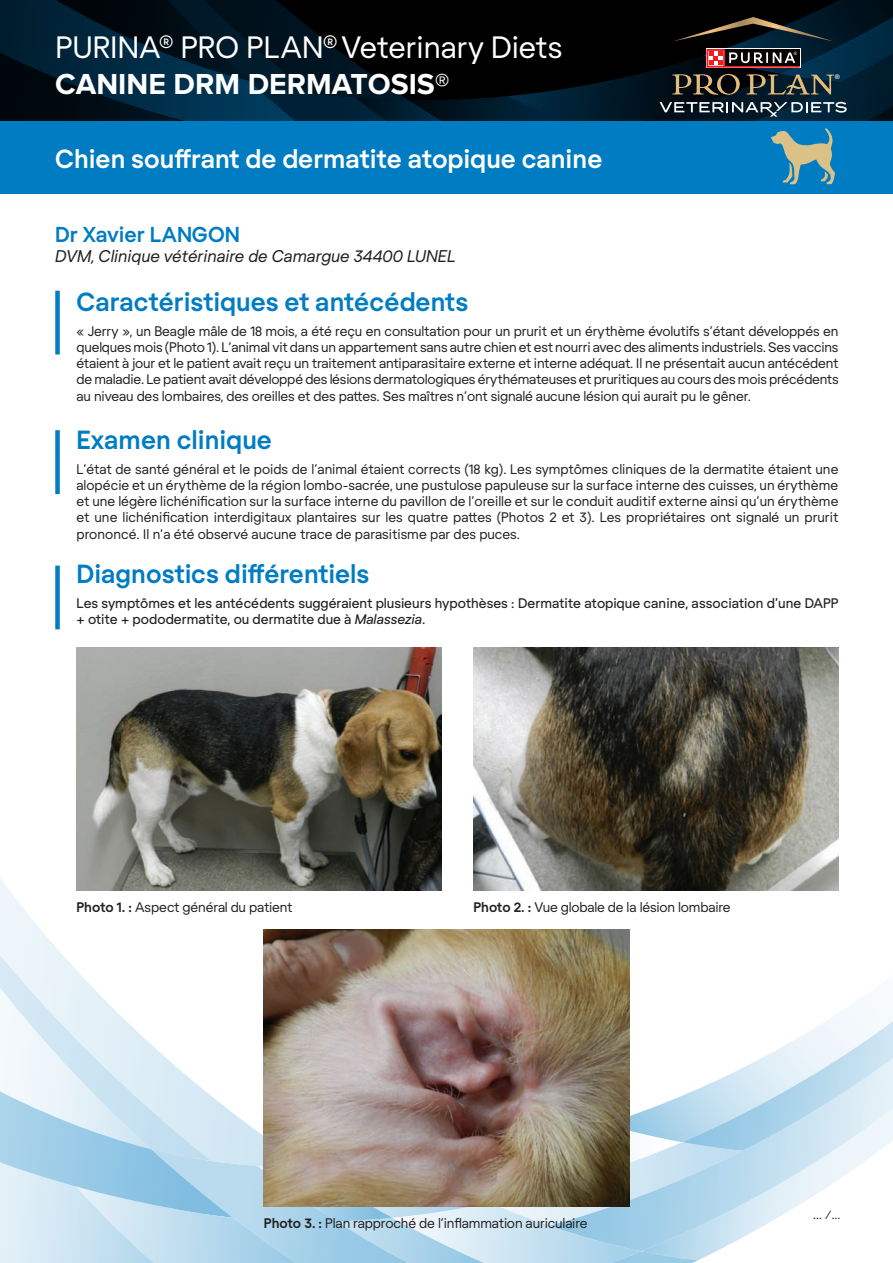
<style>
.page{position:relative;width:893px;height:1263px;background:#fff}
.page>*{position:absolute;margin:0;border:0;box-sizing:border-box;transform-origin:0 0}
.Body_Copy_10pt_Black{font:30px/36px "Regola Pro";color:#fff}
.Body_Copy_10pt_Black-2{font:700 25.5px "Regola Pro";color:#007cc2}
.Body_Copy_10pt_Black-3{font:700 25.5px "Regola Pro";color:#fff}
.Sub_Head_20pt_Colour{font:700 25.5px "Regola Pro";color:#007cc2}
.t1{font:700 21px "Regola Pro";color:#007cc2}
.t2{font:italic 16.5px "Regola Pro";color:#231f20}
.Body_Copy_10pt_Black-4{font:13.5px/16.2px "Regola Pro";letter-spacing:-.01em;color:#231f20;text-align:justify}
.Body_Copy_10pt_Black-5{font:13.5px/16.2px "Regola Pro";color:#231f20}
.t3{font:12px "Regola Pro";color:#231f20}
.t4{font:500 6.3px "Helvetica Neue LT Std";color:#fff}
.s1{font-family:"Proxima Nova S";font-weight:700}
.s2{font-style:italic}
.s3{font-weight:700}
</style>
<div class="page">
<svg style="left:0;top:703px;width:110px;height:302px"></svg>
<svg style="left:0;top:1005px;width:893px;height:258px"></svg>
<div style="left:0;top:121px;width:893px;height:72px;background:#007cc2"></div>
<div style="left:55px;top:291px;width:5px;height:63px;background:#007cc2"></div>
<div style="left:55px;top:430px;width:5px;height:64px;background:#007cc2"></div>
<div style="left:55px;top:566px;width:5px;height:63px;background:#007cc2"></div>
<svg style="left:0;top:0;width:893px;height:121px;background:#061620"></svg>
<svg style="left:771px;top:128px;width:64px;height:56px"></svg>
<img style="left:77px;top:647px;width:365px;height:244px">
<img style="left:473px;top:647px;width:365px;height:244px">
<img style="left:264px;top:929px;width:365px;height:277px">
<p class="Body_Copy_10pt_Black" style="left:55px;top:28px;width:509px">PURINA<sup>®</sup> PRO PLAN<sup>®</sup> Veterinary Diets<br><span class="s1">CANINE DRM DERMATOSIS®</span></p>
<p class="Body_Copy_10pt_Black-3" style="left:55px;top:140px;width:549px">Chien souffrant de dermatite atopique canine</p>
<p class="t1" style="left:55px;top:220px;width:186px">Dr Xavier LANGON</p>
<p class="t2" style="left:55px;top:245px;width:402px">DVM, Clinique vétérinaire de Camargue 34400 LUNEL</p>
<p class="t4" style="left:835px;top:73px;width:7px">®</p>
<p class="Body_Copy_10pt_Black-2" style="left:77px;top:284px;width:393px">Caractéristiques et antécédents</p>
<p class="Body_Copy_10pt_Black-4" style="left:77px;top:322px;width:764px">« Jerry », un Beagle mâle de 18 mois, a été reçu en consultation pour un prurit et un érythème évolutifs s’étant développés en quelques mois (Photo 1). L’animal vit dans un appartement sans autre chien et est nourri avec des aliments industriels. Ses vaccins étaient à jour et le patient avait reçu un traitement antiparasitaire externe et interne adéquat. Il ne présentait aucun antécédent de maladie. Le patient avait développé des lésions dermatologiques érythémateuses et pruritiques au cours des mois précédents au niveau des lombaires, des oreilles et des pattes. Ses maîtres n’ont signalé aucune lésion qui aurait pu le gêner.</p>
<p class="Body_Copy_10pt_Black-2" style="left:77px;top:422px;width:197px">Examen clinique</p>
<p class="Body_Copy_10pt_Black-4" style="left:77px;top:460px;width:763px">L’état de santé général et le poids de l’animal étaient corrects (18 kg). Les symptômes cliniques de la dermatite étaient une alopécie et un érythème de la région lombo-sacrée, une pustulose papuleuse sur la surface interne des cuisses, un érythème et une légère lichénification sur la surface interne du pavillon de l’oreille et sur le conduit auditif externe ainsi qu’un érythème et une lichénification interdigitaux plantaires sur les quatre pattes (Photos 2 et 3). Les propriétaires ont signalé un prurit prononcé. Il n’a été observé aucune trace de parasitisme par des puces.</p>
<p class="Sub_Head_20pt_Colour" style="left:77px;top:556px;width:294px">Diagnostics différentiels</p>
<p class="Body_Copy_10pt_Black-5" style="left:77px;top:594px;width:763px">Les symptômes et les antécédents suggéraient plusieurs hypothèses : Dermatite atopique canine, association d’une DAPP + otite + pododermatite, ou dermatite due à <span class="s2">Malassezia</span>.</p>
<p class="Body_Copy_10pt_Black-4" style="left:77px;top:898px;width:217px"><span class="s3">Photo 1. :</span> Aspect général du patient</p>
<p class="Body_Copy_10pt_Black-4" style="left:473px;top:898px;width:259px"><span class="s3">Photo 2. :</span> Vue globale de la lésion lombaire</p>
<p class="Body_Copy_10pt_Black-4" style="left:264px;top:1214px;width:325px"><span class="s3">Photo 3. :</span> Plan rapproché de l’inflammation auriculaire</p>
<p class="t3" style="left:813px;top:1207px;width:29px">... /...</p>
</div>
